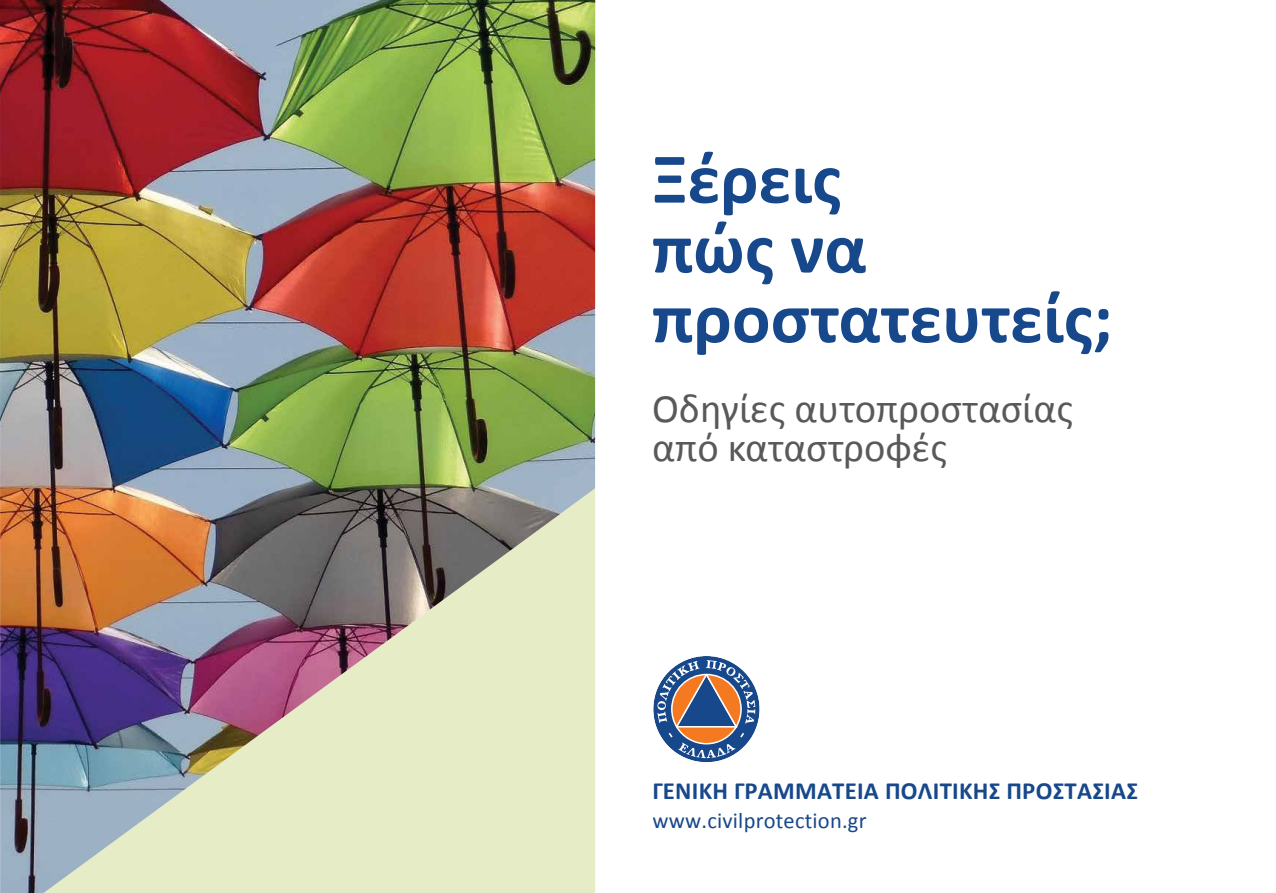
<style>
.page{position:relative;width:1276px;height:893px;background:#fff}
.page>*{position:absolute;margin:0;border:0;box-sizing:border-box;transform-origin:0 0}
.t1{font:700 72px/69.8px "Calibri";color:#17488b}
.t2{font:40.5px/38.2px "Calibri";color:#58595b}
.t3{font:700 24.75px "Calibri";letter-spacing:.01em;color:#17488b}
.t4{font:22.5px "Calibri";letter-spacing:.01em;color:#17488b}
</style>
<div class="page">
<img style="left:0;top:0;width:595px;height:893px">
<div style="left:653px;top:656px;width:106px;height:106px;background:#17488b;border-radius:50%"></div>
<svg style="left:657px;top:660px;width:98px;height:98px"></svg>
<h1 class="t1" style="left:652px;top:144px;width:462px">Ξέρεις<br>πώς να προστατευτείς;</h1>
<h2 class="t2" style="left:652px;top:390px;width:422px">Οδηγίες αυτοπροστασίας από καταστροφές</h2>
<p class="t3" style="left:652px;top:775px;width:487px">ΓΕΝΙΚΗ ΓΡΑΜΜΑΤΕΙΑ ΠΟΛΙΤΙΚΗΣ ΠΡΟΣΤΑΣΙΑΣ</p>
<p class="t4" style="left:652px;top:806px;width:216px">www.civilprotection.gr</p>
</div>
